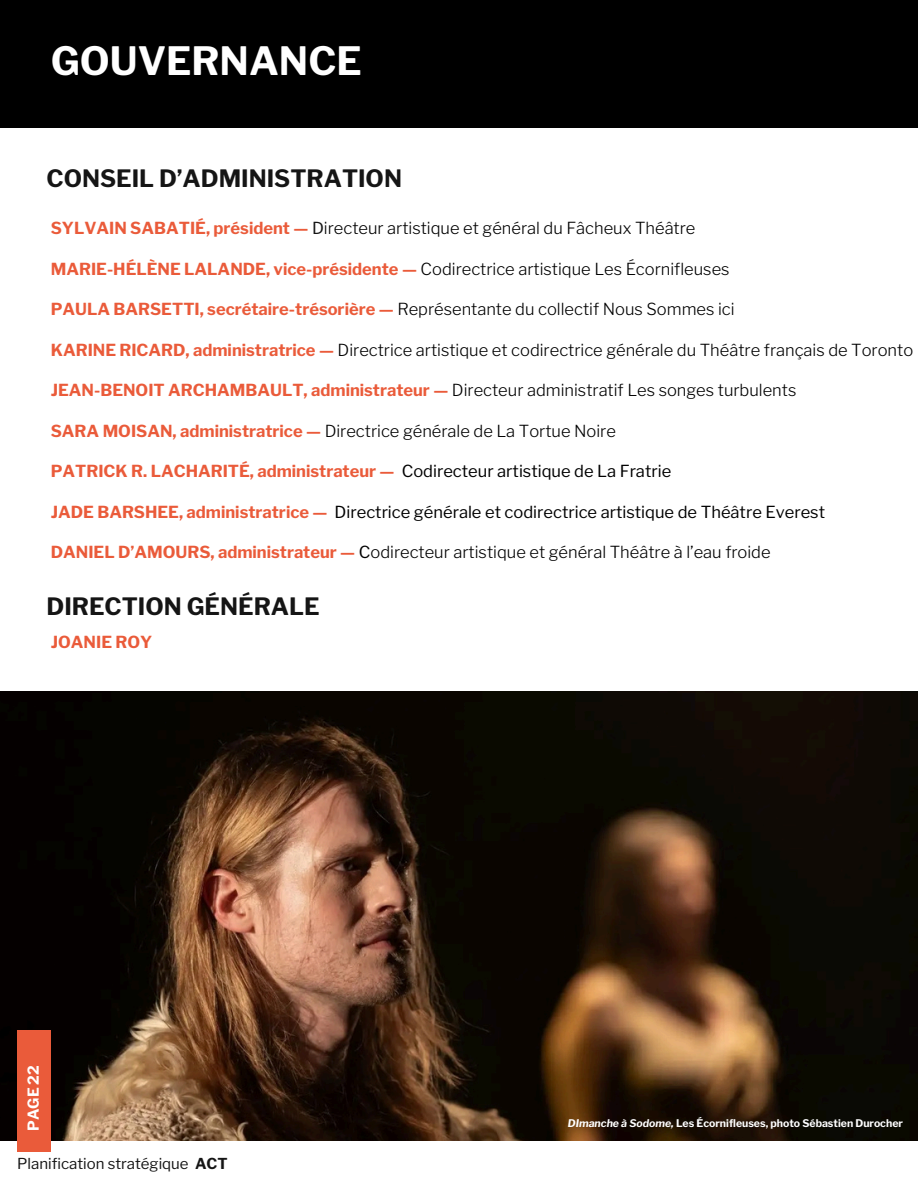
<style>
.page{position:relative;width:918px;height:1188px;background:#fff}
.page>*{position:absolute;margin:0;border:0;box-sizing:border-box;transform-origin:0 0}
.t1{font:700 38.7px "Libre Franklin";color:#fff}
.t2{font:700 23.7px "Libre Franklin";color:#151515}
.t3{font:300 16.5px "Libre Franklin";color:#000}
.t4{font:16.5px "Libre Franklin";color:#000}
.t5{font:700 16.5px "Libre Franklin";color:#ea5b3a}
.t6{font:15px "Libre Franklin";color:#151515}
.t7{font:700 15px "Libre Franklin";color:#fff}
.t8{font:700 10.5px "Libre Franklin";color:#fff}
.s1{font-weight:700;color:#ea5b3a}
.s2{font-weight:400;color:#151515}
.s3{font-weight:400;color:#000}
.s4{font-weight:400}
.s5{font-weight:700}
.s6{font-style:italic}
</style>
<div class="page">
<div style="left:0;top:0;width:918px;height:128px;background:#000"></div>
<img style="left:0;top:691px;width:918px;height:449px">
<div style="left:17px;top:1030px;width:34px;height:121px;background:#ea5b3a"></div>
<h2 class="t1" style="left:51px;top:38px;width:313px">GOUVERNANCE</h2>
<h2 class="t2" style="left:47px;top:164px;width:357px">CONSEIL D’ADMINISTRATION</h2>
<h4 class="t3" style="left:51px;top:218px;width:646px"><span class="s1">SYLVAIN SABATIÉ, président —</span> <span class="s2">D</span>irecteur artistique et général du Fâcheux Théâtre</h4>
<h4 class="t3" style="left:51px;top:259px;width:680px"><span class="s1">MARIE-HÉLÈNE LALANDE, vice-présidente —</span> Codirectrice artistique Les Écornifleuses</h4>
<h4 class="t3" style="left:51px;top:299px;width:685px"><span class="s1">PAULA BARSETTI, secrétaire-trésorière —</span> Représentante du collectif Nous Sommes ici</h4>
<h4 class="t3" style="left:51px;top:340px;width:864px"><span class="s1">KARINE RICARD, administratrice —</span> Directrice artistique et codirectrice générale du Théâtre français de Toronto</h4>
<h4 class="t3" style="left:51px;top:380px;width:747px"><span class="s1">JEAN-BENOIT ARCHAMBAULT, administrateur —</span> Directeur administratif Les songes turbulents</h4>
<h4 class="t3" style="left:51px;top:421px;width:567px"><span class="s1">SARA MOISAN, administratrice —</span> Directrice générale de La Tortue Noire</h4>
<h4 class="t5" style="left:51px;top:461px;width:622px">PATRICK R. LACHARITÉ, administrateur — <span class="s3">Codirecteur artistique de La Fratrie</span></h4>
<h4 class="t4" style="left:51px;top:502px;width:776px"><span class="s1">JADE BARSHEE, administratrice —</span> Directrice générale et codirectrice artistique de Théâtre Everest</h4>
<h4 class="t3" style="left:51px;top:542px;width:721px"><span class="s1">DANIEL D’AMOURS, administrateur —</span> <span class="s4">C</span>odirecteur artistique et général Théâtre à l’eau froide</h4>
<h3 class="t2" style="left:47px;top:592px;width:274px">DIRECTION GÉNÉRALE</h3>
<p class="t5" style="left:51px;top:632px;width:103px">JOANIE ROY</p>
<p class="t7" style="left:24px;top:1131px;width:67px;rotate:-90deg">PAGE 22</p>
<h3 class="t6" style="left:17px;top:1155px;width:212px">Planification stratégique <span class="s5">ACT</span></h3>
<h4 class="t8" style="left:568px;top:1117px;width:337px"><span class="s6">DImanche à Sodome,</span> Les Écornifleuses, photo Sébastien Durocher</h4>
</div>
